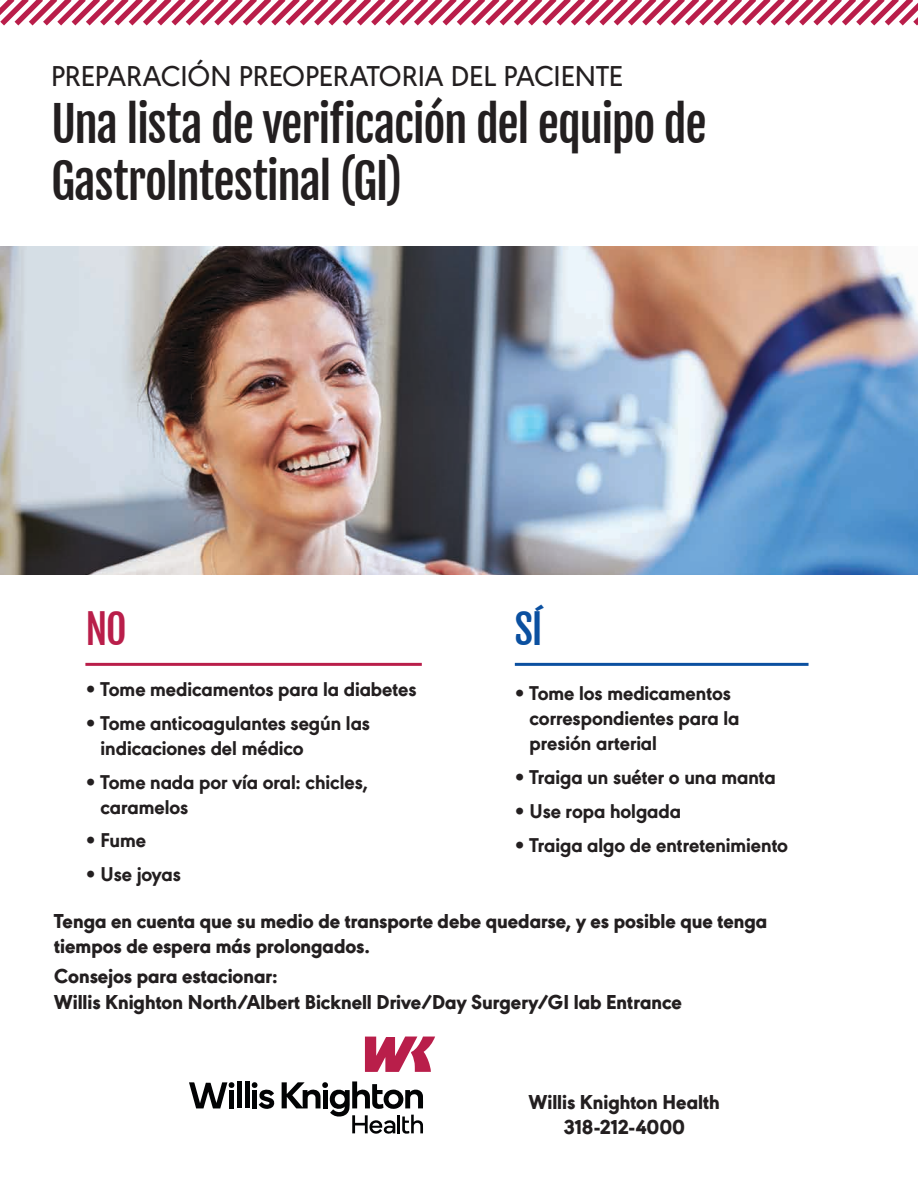
<style>
.page{position:relative;width:918px;height:1188px;background:#fff}
.page>*{position:absolute;margin:0;border:0;box-sizing:border-box;transform-origin:0 0}
.t1{font:47.55px/57px "Fjalla One";letter-spacing:-.03em;color:#231f20}
.t2{font:40.05px "Fjalla One";color:#b91e4a}
.t3{font:40.05px "Fjalla One";color:#0b50a0}
.t4{font:500 29.85px "URW Geometric";letter-spacing:-.005em;color:#231f20}
.t5{font:800 21px/25.2px "URW Geometric";color:#231f20}
.t6{font:800 20.85px/24.9px "URW Geometric";color:#231f20}
</style>
<div class="page">
<img style="left:0;top:246px;width:918px;height:328px">
<svg style="left:365px;top:1037px;width:70px;height:35px"></svg>
<div style="left:237px;top:1081px;width:5px;height:27px;background:#020304"></div>
<div style="left:245px;top:1081px;width:5px;height:27px;background:#020304"></div>
<svg style="left:282px;top:1081px;width:141px;height:53px"></svg>
<svg style="left:189px;top:1082px;width:45px;height:27px"></svg>
<svg style="left:252px;top:1082px;width:23px;height:27px"></svg>
<hr style="left:85px;top:663px;width:337px;height:3px;background:#b91e4a">
<hr style="left:515px;top:663px;width:294px;height:3px;background:#0b50a0">
<svg style="left:0;top:0;width:918px;height:26px"></svg>
<h3 class="t4" style="left:51px;top:55px;width:574px">PREPARACIÓN PREOPERATORIA DEL PACIENTE</h3>
<h1 class="t1" style="left:51px;top:96px;width:657px">Una lista de verificación del equipo de<br>GastroIntestinal (GI)</h1>
<h2 class="t2" style="left:85px;top:604px;width:43px">NO</h2>
<p class="t6" style="left:85px;top:675px;width:333px">• Tome medicamentos para la diabetes</p>
<p class="t6" style="left:101px;top:709px;width:271px;text-indent:-15px">• Tome anticoagulantes según las indicaciones del médico</p>
<p class="t6" style="left:101px;top:768px;width:269px;text-indent:-15px">• Tome nada por vía oral: chicles, caramelos</p>
<p class="t6" style="left:85px;top:827px;width:62px">• Fume</p>
<p class="t6" style="left:85px;top:861px;width:97px">• Use joyas</p>
<h2 class="t3" style="left:514px;top:604px;width:30px">SÍ</h2>
<p class="t6" style="left:530px;top:679px;width:211px;text-indent:-15px">• Tome los medicamentos correspondientes para la presión arterial</p>
<p class="t6" style="left:514px;top:763px;width:263px">• Traiga un suéter o una manta</p>
<p class="t6" style="left:514px;top:797px;width:168px">• Use ropa holgada</p>
<p class="t6" style="left:514px;top:831px;width:275px">• Traiga algo de entretenimiento</p>
<p class="t5" style="left:54px;top:907px;width:715px">Tenga en cuenta que su medio de transporte debe quedarse, y es posible que tenga tiempos de espera más prolongados.</p>
<p class="t5" style="left:54px;top:962px;width:629px">Consejos para estacionar:<br>Willis Knighton North/Albert Bicknell Drive/Day Surgery/GI lab Entrance</p>
<p class="t5" style="left:529px;top:1088px;width:193px;text-align:center">Willis Knighton Health<br>318-212-4000</p>
</div>
